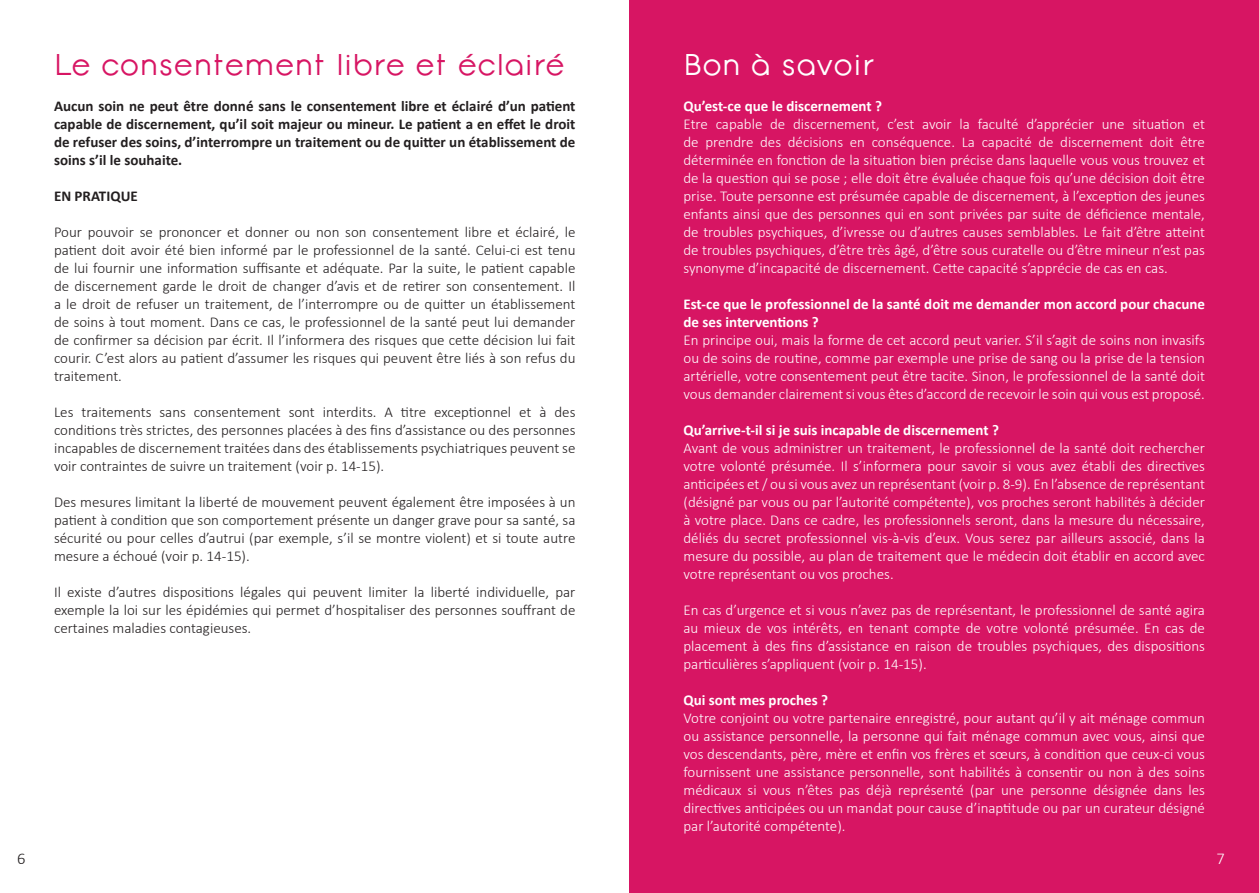
<style>
.page{position:relative;width:1259px;height:893px;background:#fff}
.page>*{position:absolute;margin:0;border:0;box-sizing:border-box;transform-origin:0 0}
.t1{font:30px "Opificio";color:#d71563}
.t2{font:30px "Opificio";color:#fff}
.t3{font:300 16.5px "Calibri";color:#231f20}
.t4{font:300 16.5px "Calibri";color:#fff}
.t5{font:300 15px/18px "Calibri";color:#fff;text-align:justify}
.t6{font:300 15px/18px "Calibri";color:#231f20;text-align:justify}
.t7{font:700 15px/18px "Calibri";color:#231f20;text-align:justify}
.t8{font:700 15px/18px "Calibri";color:#fff}
</style>
<div class="page">
<div style="left:629px;top:0;width:630px;height:893px;background:#d71563"></div>
<p class="t1" style="left:54px;top:46px;width:512px">Le consentement libre et éclairé</p>
<p class="t7" style="left:54px;top:97px;width:523px">Aucun soin ne peut être donné sans le consentement libre et éclairé d’un patient capable de discernement, qu’il soit majeur ou mineur. Le patient a en effet le droit de refuser des soins, d’interrompre un traitement ou de quitter un établissement de soins s’il le souhaite.</p>
<p class="t7" style="left:54px;top:187px;width:85px">EN PRATIQUE</p>
<p class="t6" style="left:54px;top:223px;width:523px">Pour pouvoir se prononcer et donner ou non son consentement libre et éclairé, le patient doit avoir été bien informé par le professionnel de la santé. Celui-ci est tenu de lui fournir une information suffisante et adéquate. Par la suite, le patient capable de discernement garde le droit de changer d’avis et de retirer son consentement. Il a le droit de refuser un traitement, de l’interrompre ou de quitter un établissement de soins à tout moment. Dans ce cas, le professionnel de la santé peut lui demander de confirmer sa décision par écrit. Il l’informera des risques que cette décision lui fait courir. C’est alors au patient d’assumer les risques qui peuvent être liés à son refus du traitement.</p>
<p class="t6" style="left:54px;top:403px;width:523px">Les traitements sans consentement sont interdits. A titre exceptionnel et à des conditions très strictes, des personnes placées à des fins d’assistance ou des personnes incapables de discernement traitées dans des établissements psychiatriques peuvent se voir contraintes de suivre un traitement (voir p. 14-15).</p>
<p class="t6" style="left:54px;top:493px;width:523px">Des mesures limitant la liberté de mouvement peuvent également être imposées à un patient à condition que son comportement présente un danger grave pour sa santé, sa sécurité ou pour celles d’autrui (par exemple, s’il se montre violent) et si toute autre mesure a échoué (voir p. 14-15).</p>
<p class="t6" style="left:54px;top:583px;width:523px">Il existe d’autres dispositions légales qui peuvent limiter la liberté individuelle, par exemple la loi sur les épidémies qui permet d’hospitaliser des personnes souffrant de certaines maladies contagieuses.</p>
<p class="t3" style="left:17px;top:848px;width:10px">6</p>
<p class="t2" style="left:683px;top:46px;width:192px">Bon à savoir</p>
<p class="t8" style="left:683px;top:97px;width:200px">Qu’est-ce que le discernement ?</p>
<p class="t5" style="left:683px;top:115px;width:523px">Etre capable de discernement, c’est avoir la faculté d’apprécier une situation et de prendre des décisions en conséquence. La capacité de discernement doit être déterminée en fonction de la situation bien précise dans laquelle vous vous trouvez et de la question qui se pose ; elle doit être évaluée chaque fois qu’une décision doit être prise. Toute personne est présumée capable de discernement, à l’exception des jeunes enfants ainsi que des personnes qui en sont privées par suite de déficience mentale, de troubles psychiques, d’ivresse ou d’autres causes semblables. Le fait d’être atteint de troubles psychiques, d’être très âgé, d’être sous curatelle ou d’être mineur n’est pas synonyme d’incapacité de discernement. Cette capacité s’apprécie de cas en cas.</p>
<p class="t8" style="left:683px;top:295px;width:523px">Est-ce que le professionnel de la santé doit me demander mon accord pour chacune de ses interventions ?</p>
<p class="t5" style="left:683px;top:331px;width:523px">En principe oui, mais la forme de cet accord peut varier. S’il s’agit de soins non invasifs ou de soins de routine, comme par exemple une prise de sang ou la prise de la tension artérielle, votre consentement peut être tacite. Sinon, le professionnel de la santé doit vous demander clairement si vous êtes d’accord de recevoir le soin qui vous est proposé.</p>
<p class="t8" style="left:683px;top:421px;width:317px">Qu’arrive-t-il si je suis incapable de discernement ?</p>
<p class="t5" style="left:683px;top:439px;width:523px">Avant de vous administrer un traitement, le professionnel de la santé doit rechercher votre volonté présumée. Il s’informera pour savoir si vous avez établi des directives anticipées et / ou si vous avez un représentant (voir p. 8-9). En l’absence de représentant (désigné par vous ou par l’autorité compétente), vos proches seront habilités à décider à votre place. Dans ce cadre, les professionnels seront, dans la mesure du nécessaire, déliés du secret professionnel vis-à-vis d’eux. Vous serez par ailleurs associé, dans la mesure du possible, au plan de traitement que le médecin doit établir en accord avec votre représentant ou vos proches.</p>
<p class="t5" style="left:683px;top:601px;width:523px">En cas d’urgence et si vous n’avez pas de représentant, le professionnel de santé agira au mieux de vos intérêts, en tenant compte de votre volonté présumée. En cas de placement à des fins d’assistance en raison de troubles psychiques, des dispositions particulières s’appliquent (voir p. 14-15).</p>
<p class="t8" style="left:683px;top:691px;width:146px">Qui sont mes proches ?</p>
<p class="t5" style="left:683px;top:709px;width:523px">Votre conjoint ou votre partenaire enregistré, pour autant qu’il y ait ménage commun ou assistance personnelle, la personne qui fait ménage commun avec vous, ainsi que vos descendants, père, mère et enfin vos frères et sœurs, à condition que ceux-ci vous fournissent une assistance personnelle, sont habilités à consentir ou non à des soins médicaux si vous n’êtes pas déjà représenté (par une personne désignée dans les directives anticipées ou un mandat pour cause d’inaptitude ou par un curateur désigné par l’autorité compétente).</p>
<p class="t4" style="left:1216px;top:848px;width:10px">7</p>
</div>
